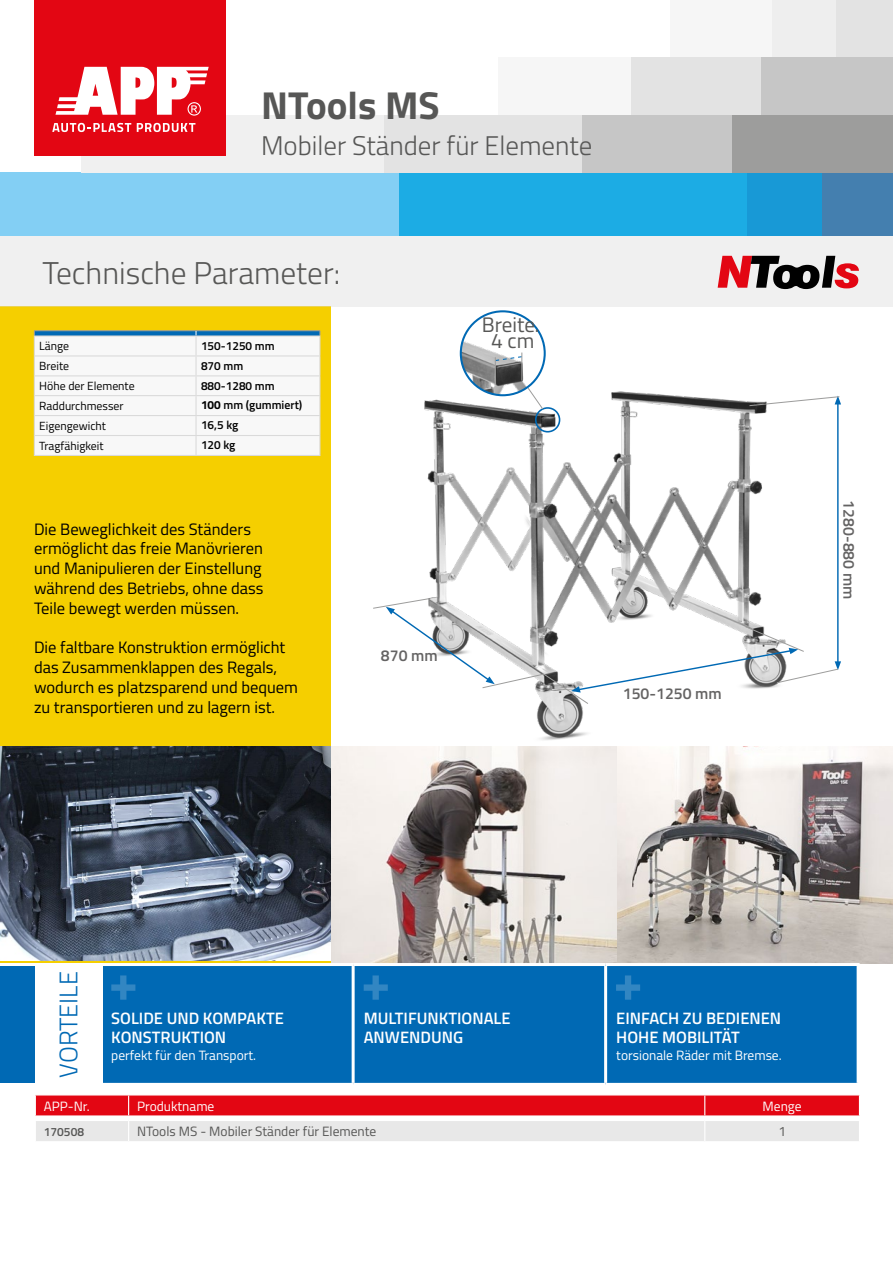
<style>
.page{position:relative;width:893px;height:1263px;background:#fff}
.page>*{position:absolute;margin:0;border:0;box-sizing:border-box;transform-origin:0 0}
.t1{font:700 39px "Titillium";color:#575756}
.t2{font:300 31.5px "Titillium";color:#575756}
.t3{font:300 27px "Titillium";color:#575756}
.t4{font:300 25.5px "Titillium";color:#0069b4}
.t5{font:21px/16.4px "Titillium";color:#575756;text-align:center}
.t6{font:16.5px/19.8px "Titillium";color:#000}
.t7{font:600 16.5px/19.8px "Titillium";color:#fff}
.t8{font:600 15.9px "Titillium";color:#646363}
.t9{font:13.5px "Titillium";color:#fff}
.t10{font:13.5px "Titillium";color:#575756}
.t11{font:600 12px "Titillium";color:#575756}
.t12{font:11.85px "Titillium";color:#000}
.t13{font:600 11.85px "Titillium";color:#000}
.s1{font-weight:700}
</style>
<div class="page">
<div style="left:727px;top:172px;width:97px;height:64px;background:#1899d6"></div>
<div style="left:398px;top:172px;width:348px;height:64px;background:#1cace4"></div>
<div style="left:0;top:172px;width:399px;height:64px;background:#83cff4"></div>
<div style="left:830px;top:0;width:63px;height:57px;background:#e3e3e3"></div>
<div style="left:746px;top:0;width:90px;height:57px;background:#eee"></div>
<div style="left:670px;top:0;width:101px;height:57px;background:#f6f6f6"></div>
<div style="left:761px;top:57px;width:132px;height:58px;background:#c6c6c6"></div>
<div style="left:629px;top:57px;width:132px;height:58px;background:#e3e3e3"></div>
<div style="left:499px;top:57px;width:132px;height:58px;background:#f6f6f6"></div>
<div style="left:822px;top:172px;width:71px;height:64px;background:#447faf"></div>
<div style="left:732px;top:115px;width:161px;height:57px;background:#9d9d9c"></div>
<div style="left:383px;top:115px;width:205px;height:57px;background:#e3e3e3"></div>
<div style="left:81px;top:115px;width:302px;height:57px;background:#f0f0f0"></div>
<div style="left:583px;top:115px;width:149px;height:57px;background:#c6c6c6"></div>
<div style="left:35px;top:0;width:191px;height:156px;background:#e30613"></div>
<svg style="left:52px;top:123px;width:79px;height:9px"></svg>
<svg style="left:137px;top:123px;width:58px;height:9px"></svg>
<svg style="left:55px;top:67px;width:154px;height:49px"></svg>
<img style="left:331px;top:747px;width:562px;height:216px">
<div style="left:0;top:307px;width:331px;height:659px;background:#f5cf00"></div>
<img style="left:0;top:747px;width:331px;height:213px">
<div style="left:0;top:236px;width:893px;height:71px;background:#f0f0f0"></div>
<hr style="left:34px;top:330px;width:162px;height:1px;background:#9d9d9c">
<hr style="left:196px;top:330px;width:124px;height:1px;background:#9d9d9c">
<svg style="left:34px;top:331px;width:287px;height:124px;background:#edf0f3"></svg>
<hr style="left:34px;top:455px;width:162px;height:1px;background:#dadada">
<hr style="left:196px;top:455px;width:124px;height:1px;background:#dadada">
<div style="left:103px;top:966px;width:754px;height:117px;background:#0069b4"></div>
<hr style="left:99px;top:963px;width:254px;height:3px;background:#fff">
<hr style="left:352px;top:966px;width:3px;height:117px;background:#fff">
<hr style="left:604px;top:966px;width:3px;height:117px;background:#fff">
<div style="left:0;top:963px;width:34px;height:123px;background:#fff"></div>
<div style="left:34px;top:963px;width:68px;height:123px;background:#fff"></div>
<svg style="left:111px;top:975px;width:24px;height:25px"></svg>
<svg style="left:364px;top:975px;width:24px;height:25px"></svg>
<svg style="left:616px;top:975px;width:24px;height:25px"></svg>
<svg style="left:718px;top:256px;width:141px;height:33px"></svg>
<svg style="left:35px;top:1095px;width:825px;height:46px;background:#e98a8f"></svg>
<div style="left:0;top:966px;width:34px;height:117px;background:#0069b4"></div>
<hr style="left:837px;top:402px;width:2px;height:262px;background:#0069b4">
<img style="left:397px;top:350px;width:408px;height:404px">
<svg style="left:748px;top:385px;width:93px;height:33px"></svg>
<svg style="left:373px;top:596px;width:468px;height:109px"></svg>
<img style="left:461px;top:311px;width:84px;height:84px;border-radius:42px">
<div style="left:460px;top:310px;width:86px;height:86px;border:2px solid #0069b4;border-radius:50%"></div>
<div style="left:535px;top:407px;width:25px;height:25px;border:2px solid #0069b4;border-radius:50%"></div>
<svg style="left:494px;top:353px;width:50px;height:57px"></svg>
<h1 class="t1" style="left:261px;top:75px;width:180px">NTools MS</h1>
<h3 class="t3" style="left:261px;top:126px;width:333px">Mobiler Ständer für Elemente</h3>
<h2 class="t2" style="left:43px;top:250px;width:299px">Technische Parameter:</h2>
<p class="t12" style="left:39px;top:338px;width:31px">Länge</p>
<p class="t13" style="left:201px;top:337px;width:75px">150-1250 mm</p>
<p class="t12" style="left:39px;top:357px;width:31px">Breite</p>
<p class="t13" style="left:201px;top:357px;width:44px">870 mm</p>
<p class="t12" style="left:39px;top:377px;width:97px">Höhe der Elemente</p>
<p class="t13" style="left:201px;top:377px;width:75px">880-1280 mm</p>
<p class="t12" style="left:39px;top:397px;width:86px">Raddurchmesser</p>
<p class="t13" style="left:201px;top:396px;width:103px"><span class="s1">100</span> mm (gummiert)</p>
<p class="t12" style="left:39px;top:417px;width:68px">Eigengewicht</p>
<p class="t13" style="left:201px;top:416px;width:39px">16,5 kg</p>
<p class="t12" style="left:39px;top:437px;width:66px">Tragfähigkeit</p>
<p class="t13" style="left:201px;top:436px;width:36px">120 kg</p>
<p class="t6" style="left:34px;top:518px;width:231px">Die Beweglichkeit des Ständers ermöglicht das freie Manövrieren und Manipulieren der Einstellung während des Betriebs, ohne dass<br>Teile bewegt werden müssen.</p>
<p class="t6" style="left:34px;top:637px;width:265px">Die faltbare Konstruktion ermöglicht das Zusammenklappen des Regals, wodurch es platzsparend und bequem zu transportieren und zu lagern ist.</p>
<p class="t8" style="left:381px;top:643px;width:58px">870 mm</p>
<p class="t5" style="left:482px;top:315px;width:59px">Breite.<br>4 cm</p>
<p class="t8" style="left:623px;top:682px;width:100px">150-1250 mm</p>
<p class="t8" style="left:861px;top:500px;width:100px;rotate:90deg">1280-880 mm</p>
<h3 class="t4" style="left:50px;top:1078px;width:108px;rotate:-90deg">VORTEILE</h3>
<p class="t9" style="left:44px;top:1096px;width:47px">APP-Nr.</p>
<p class="t9" style="left:137px;top:1096px;width:79px">Produktname</p>
<p class="t9" style="left:763px;top:1096px;width:41px">Menge</p>
<p class="t11" style="left:44px;top:1122px;width:42px">170508</p>
<p class="t10" style="left:137px;top:1121px;width:241px">NTools MS - Mobiler Ständer für Elemente</p>
<p class="t10" style="left:778px;top:1121px;width:9px">1</p>
<p class="t7" style="left:111px;top:1007px;width:174px">SOLIDE UND KOMPAKTE<br>KONSTRUKTION</p>
<p class="t9" style="left:111px;top:1045px;width:146px">perfekt für den Transport.</p>
<p class="t7" style="left:364px;top:1007px;width:148px">MULTIFUNKTIONALE<br>ANWENDUNG</p>
<p class="t7" style="left:616px;top:1007px;width:166px">EINFACH ZU BEDIENEN<br>HOHE MOBILITÄT</p>
<p class="t9" style="left:616px;top:1045px;width:167px">torsionale Räder mit Bremse.</p>
</div>
